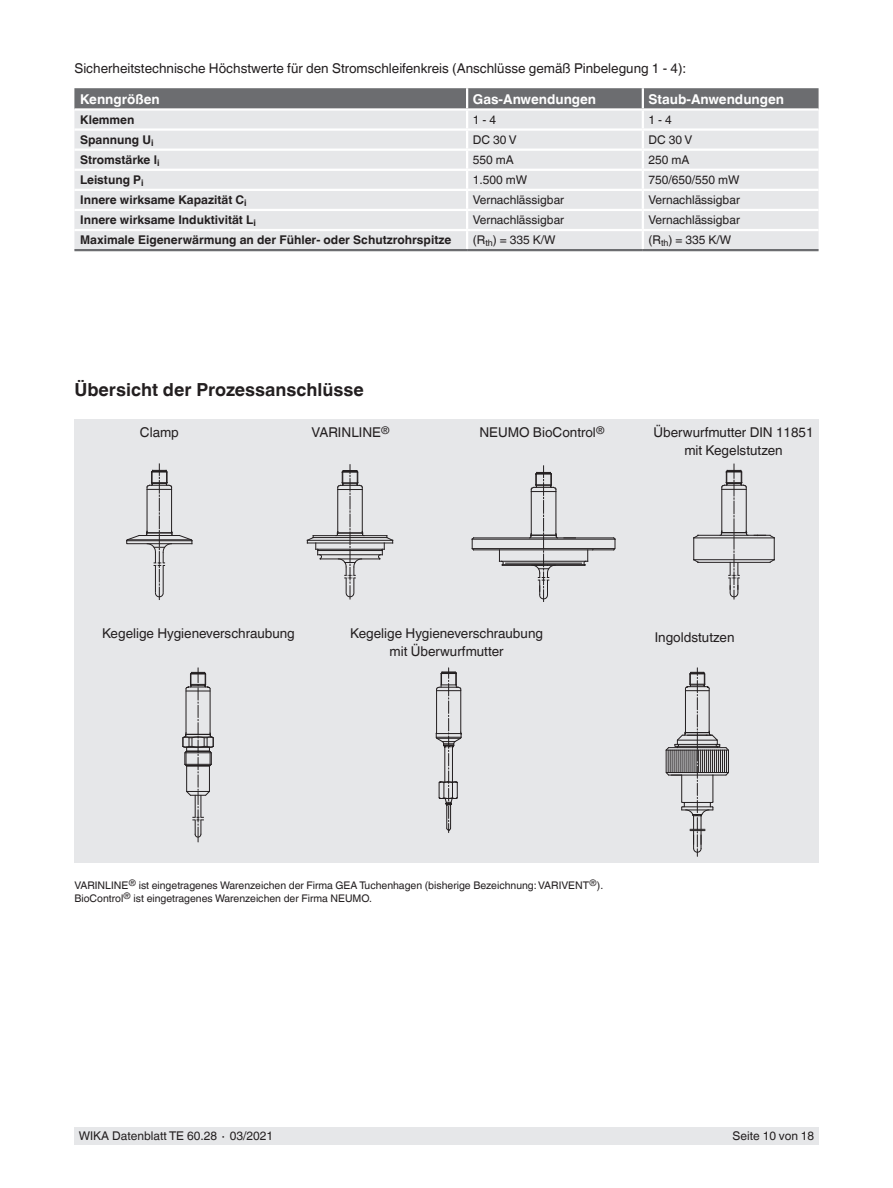
<style>
.page{position:relative;width:893px;height:1188px;background:#fff}
.page>*{position:absolute;margin:0;border:0;box-sizing:border-box;transform-origin:0 0}
.t1{font:700 18px "Helvetica World";color:#231f20}
.t2{font:13.5px/18px "Helvetica World";color:#231f20;text-align:center}
.t3{font:700 13.5px "Helvetica World";color:#fff}
.t4{font:12px "Helvetica World";color:#231f20}
.t5{font:700 12px "Helvetica World";color:#231f20}
.t6{font:10.5px/13.5px "Helvetica World";color:#231f20}
</style>
<div class="page">
<div style="left:74px;top:1128px;width:745px;height:17px;background:#e6e7e9"></div>
<svg style="left:74px;top:88px;width:745px;height:161px;background:#d9dadb"></svg>
<hr style="left:74px;top:108px;width:393px;height:3px;background:#fff">
<hr style="left:467px;top:108px;width:176px;height:3px;background:#fff">
<hr style="left:643px;top:108px;width:176px;height:3px;background:#fff">
<hr style="left:74px;top:249px;width:393px;height:2px;background:#6c6d70">
<hr style="left:467px;top:249px;width:176px;height:2px;background:#6c6d70">
<hr style="left:643px;top:249px;width:176px;height:2px;background:#6c6d70">
<div style="left:74px;top:420px;width:745px;height:443px;background:#e6e7e9"></div>
<svg style="left:126px;top:464px;width:67px;height:136px"></svg>
<hr style="left:320px;top:558px;width:60px;height:1px;background:#231f20">
<hr style="left:318px;top:554px;width:64px;height:1px;background:#231f20">
<hr style="left:318px;top:550px;width:64px;height:1px;background:#231f20">
<hr style="left:316px;top:549px;width:68px;height:1px;background:#231f20">
<hr style="left:307px;top:543px;width:86px;height:1px;background:#231f20">
<hr style="left:307px;top:540px;width:86px;height:1px;background:#231f20">
<hr style="left:313px;top:537px;width:74px;height:1px;background:#231f20">
<hr style="left:313px;top:535px;width:74px;height:1px;background:#231f20">
<svg style="left:306px;top:536px;width:16px;height:24px"></svg>
<svg style="left:378px;top:536px;width:16px;height:24px"></svg>
<svg style="left:335px;top:465px;width:30px;height:135px"></svg>
<hr style="left:473px;top:537px;width:141px;height:1px;background:#231f20">
<hr style="left:472px;top:539px;width:143px;height:1px;background:#231f20">
<hr style="left:472px;top:548px;width:143px;height:1px;background:#231f20">
<hr style="left:473px;top:549px;width:141px;height:1px;background:#231f20">
<hr style="left:499px;top:561px;width:89px;height:1px;background:#231f20">
<hr style="left:506px;top:563px;width:76px;height:1px;background:#231f20">
<hr style="left:502px;top:564px;width:83px;height:1px;background:#231f20">
<hr style="left:547px;top:565px;width:38px;height:1px;background:#231f20">
<hr style="left:502px;top:565px;width:42px;height:1px;background:#231f20">
<svg style="left:471px;top:537px;width:4px;height:14px"></svg>
<svg style="left:499px;top:550px;width:5px;height:16px"></svg>
<svg style="left:583px;top:549px;width:11px;height:17px"></svg>
<svg style="left:612px;top:537px;width:4px;height:14px"></svg>
<svg style="left:529px;top:466px;width:46px;height:135px"></svg>
<svg style="left:693px;top:534px;width:6px;height:29px"></svg>
<hr style="left:698px;top:562px;width:72px;height:1px;background:#231f20">
<hr style="left:694px;top:559px;width:80px;height:1px;background:#231f20">
<hr style="left:694px;top:537px;width:80px;height:1px;background:#231f20">
<hr style="left:698px;top:535px;width:72px;height:1px;background:#231f20">
<svg style="left:719px;top:464px;width:56px;height:136px"></svg>
<svg style="left:182px;top:668px;width:32px;height:174px"></svg>
<svg style="left:435px;top:668px;width:27px;height:165px"></svg>
<svg style="left:665px;top:668px;width:64px;height:188px"></svg>
<p class="t2" style="left:74px;top:60px;width:613px">Sicherheitstechnische Höchstwerte für den Stromschleifenkreis (Anschlüsse gemäß Pinbelegung 1 - 4):</p>
<p class="t3" style="left:80px;top:91px;width:81px">Kenngrößen</p>
<p class="t3" style="left:473px;top:91px;width:125px">Gas-Anwendungen</p>
<p class="t3" style="left:649px;top:91px;width:137px">Staub-Anwendungen</p>
<p class="t5" style="left:80px;top:113px;width:56px">Klemmen</p>
<p class="t4" style="left:473px;top:113px;width:25px">1 - 4</p>
<p class="t4" style="left:649px;top:113px;width:25px">1 - 4</p>
<p class="t5" style="left:80px;top:133px;width:75px">Spannung U<sub>i</sub></p>
<p class="t4" style="left:473px;top:133px;width:45px">DC 30 V</p>
<p class="t4" style="left:649px;top:133px;width:45px">DC 30 V</p>
<p class="t5" style="left:80px;top:153px;width:81px">Stromstärke l<sub>i</sub></p>
<p class="t4" style="left:473px;top:153px;width:42px">550 mA</p>
<p class="t4" style="left:649px;top:153px;width:42px">250 mA</p>
<p class="t5" style="left:80px;top:173px;width:65px">Leistung P<sub>i</sub></p>
<p class="t4" style="left:473px;top:173px;width:56px">1.500 mW</p>
<p class="t4" style="left:649px;top:173px;width:93px">750/650/550 mW</p>
<p class="t5" style="left:80px;top:193px;width:168px">Innere wirksame Kapazität C<sub>i</sub></p>
<p class="t4" style="left:473px;top:193px;width:93px">Vernachlässigbar</p>
<p class="t4" style="left:649px;top:193px;width:93px">Vernachlässigbar</p>
<p class="t5" style="left:80px;top:213px;width:177px">Innere wirksame Induktivität L<sub>i</sub></p>
<p class="t4" style="left:473px;top:213px;width:93px">Vernachlässigbar</p>
<p class="t4" style="left:649px;top:213px;width:93px">Vernachlässigbar</p>
<p class="t5" style="left:80px;top:233px;width:373px">Maximale Eigenerwärmung an der Fühler- oder Schutzrohrspitze</p>
<p class="t4" style="left:473px;top:233px;width:84px">(R<sub>th</sub>) = 335 K/W</p>
<p class="t4" style="left:649px;top:233px;width:84px">(R<sub>th</sub>) = 335 K/W</p>
<h1 class="t1" style="left:74px;top:379px;width:291px">Übersicht der Prozessanschlüsse</h1>
<p class="t2" style="left:140px;top:424px;width:40px">Clamp</p>
<p class="t2" style="left:312px;top:424px;width:80px">VARINLINE<sup>®</sup></p>
<p class="t2" style="left:479px;top:424px;width:127px">NEUMO BioControl<sup>®</sup></p>
<p class="t2" style="left:653px;top:424px;width:162px">Überwurfmutter DIN 11851 mit Kegelstutzen</p>
<p class="t2" style="left:102px;top:624px;width:194px">Kegelige Hygieneverschraubung</p>
<p class="t2" style="left:350px;top:624px;width:194px">Kegelige Hygieneverschraubung mit Überwurfmutter</p>
<p class="t2" style="left:655px;top:628px;width:81px">Ingoldstutzen</p>
<p class="t6" style="left:74px;top:878px;width:530px">VARINLINE<sup>®</sup> ist eingetragenes Warenzeichen der Firma GEA Tuchenhagen (bisherige Bezeichnung: VARIVENT<sup>®</sup>).<br>BioControl<sup>®</sup> ist eingetragenes Warenzeichen der Firma NEUMO.</p>
<p class="t4" style="left:79px;top:1129px;width:196px">WIKA Datenblatt TE 60.28 ∙ 03/2021</p>
<p class="t4" style="left:732px;top:1129px;width:83px">Seite 10 von 18</p>
</div>
